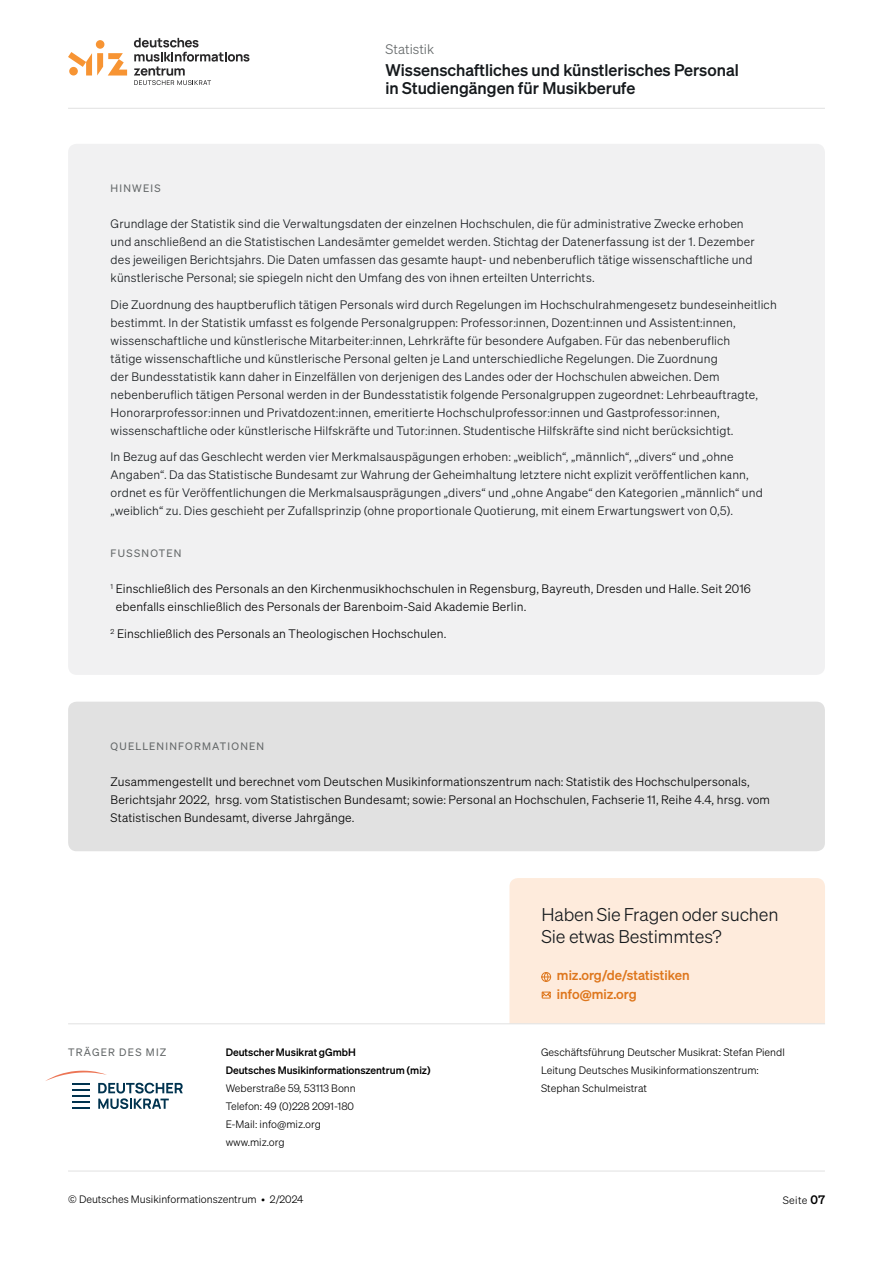
<style>
.page{position:relative;width:893px;height:1263px;background:#fff}
.page>*{position:absolute;margin:0;border:0;box-sizing:border-box;transform-origin:0 0}
.t1{font:18px/22.5px "Sohne Leicht";letter-spacing:-.01em;color:#161a1d}
.t2{font:16.5px/18px "Sohne Kraftig";color:#161a1d}
.t3{font:13.5px/19.5px "Sohne Kraftig";color:#de761c}
.t4{font:13.5px "Sohne Leicht";color:#636768}
.t5{font:12px/18px "Sohne Leicht";letter-spacing:.01em;color:#161a1d}
.t6{font:12px/18px "Sohne Leicht";letter-spacing:.01em;color:#000}
.t7{font:10.5px/18px "Sohne Leicht";color:#000}
.t8{font:10.5px/18px "Sohne Kraftig";color:#000}
.t9{font:10.5px "Sohne Buch";letter-spacing:.115em;color:#636768}
.s1{font-family:"Sohne Kraftig";font-size:12px}
</style>
<div class="page">
<hr style="left:68px;top:108px;width:757px;height:1px;background:#e1e1e1">
<hr style="left:68px;top:1171px;width:757px;height:1px;background:#e1e1e1">
<div style="left:509px;top:878px;width:316px;height:145px;background:#feebdc"></div>
<svg style="left:541px;top:991px;width:10px;height:8px"></svg>
<svg style="left:541px;top:972px;width:10px;height:10px"></svg>
<svg style="left:45px;top:1071px;width:138px;height:38px"></svg>
<hr style="left:68px;top:1023px;width:757px;height:1px;background:#e1e1e1">
<svg style="left:134px;top:38px;width:115px;height:47px"></svg>
<div style="left:96px;top:40px;width:8px;height:9px;background:#f79433;border-radius:50%"></div>
<svg style="left:68px;top:52px;width:59px;height:24px"></svg>
<div style="left:68px;top:702px;width:757px;height:149px;background:#e1e1e1;border-radius:9px"></div>
<div style="left:68px;top:144px;width:757px;height:531px;background:#f1f1f2;border-radius:9px"></div>
<p class="t4" style="left:386px;top:41px;width:50px">Statistik</p>
<h2 class="t2" style="left:386px;top:61px;width:355px">Wissenschaftliches und künstlerisches Personal in Studiengängen für Musikberufe</h2>
<p class="t9" style="left:111px;top:182px;width:51px">HINWEIS</p>
<p class="t5" style="left:111px;top:215px;width:645px">Grundlage der Statistik sind die Verwaltungsdaten der einzelnen Hochschulen, die für administrative Zwecke erhoben und anschließend an die Statistischen Landesämter gemeldet werden. Stichtag der Datenerfassung ist der 1. Dezember des jeweiligen Berichtsjahrs. Die Daten umfassen das gesamte haupt- und nebenberuflich tätige wissenschaftliche und künstlerische Personal; sie spiegeln nicht den Umfang des von ihnen erteilten Unterrichts.</p>
<p class="t5" style="left:111px;top:295px;width:668px">Die Zuordnung des hauptberuflich tätigen Personals wird durch Regelungen im Hochschulrahmengesetz bundeseinheitlich bestimmt. In der Statistik umfasst es folgende Personalgruppen: Professor:innen, Dozent:innen und Assistent:innen, wissenschaftliche und künstlerische Mitarbeiter:innen, Lehrkräfte für besondere Aufgaben. Für das nebenberuflich<br>tätige wissenschaftliche und künstlerische Personal gelten je Land unterschiedliche Regelungen. Die Zuordnung<br>der Bundesstatistik kann daher in Einzelfällen von derjenigen des Landes oder der Hochschulen abweichen. Dem nebenberuflich tätigen Personal werden in der Bundesstatistik folgende Personalgruppen zugeordnet: Lehrbeauftragte, Honorarprofessor:innen und Privatdozent:innen, emeritierte Hochschulprofessor:innen und Gastprofessor:innen, wissenschaftliche oder künstlerische Hilfskräfte und Tutor:innen. Studentische Hilfskräfte sind nicht berücksichtigt.</p>
<p class="t5" style="left:111px;top:448px;width:654px">In Bezug auf das Geschlecht werden vier Merkmalsauspägungen erhoben: „weiblich“, „männlich“, „divers“ und „ohne Angaben“. Da das Statistische Bundesamt zur Wahrung der Geheimhaltung letztere nicht explizit veröffentlichen kann, ordnet es für Veröffentlichungen die Merkmalsausprägungen „divers“ und „ohne Angabe“ den Kategorien „männlich“ und „weiblich“ zu. Dies geschieht per Zufallsprinzip (ohne proportionale Quotierung, mit einem Erwartungswert von 0,5).</p>
<p class="t9" style="left:111px;top:547px;width:64px">FUSSNOTEN</p>
<p class="t6" style="left:116px;top:580px;width:637px;text-indent:-5px"><sup>1</sup> Einschließlich des Personals an den Kirchenmusikhochschulen in Regensburg, Bayreuth, Dresden und Halle. Seit 2016 ebenfalls einschließlich des Personals der Barenboim-Said Akademie Berlin.</p>
<p class="t6" style="left:111px;top:624px;width:337px"><sup>2</sup> Einschließlich des Personals an Theologischen Hochschulen.</p>
<p class="t9" style="left:111px;top:740px;width:155px">QUELLENINFORMATIONEN</p>
<p class="t6" style="left:111px;top:772px;width:661px">Zusammengestellt und berechnet vom Deutschen Musikinformationszentrum nach: Statistik des Hochschulpersonals,<br>Berichtsjahr 2022, hrsg. vom Statistischen Bundesamt; sowie: Personal an Hochschulen, Fachserie 11, Reihe 4.4, hrsg. vom<br>Statistischen Bundesamt, diverse Jahrgänge.</p>
<p class="t9" style="left:68px;top:1046px;width:100px">TRÄGER DES M IZ</p>
<p class="t8" style="left:226px;top:1043px;width:206px">Deutscher Musikrat gGmbH<br>Deutsches Musikinformationszentrum (miz)</p>
<p class="t7" style="left:226px;top:1079px;width:132px">Weberstraße 59, 53113 Bonn<br>Telefon: 49 (0)228 2091-180<br>E-Mail: info@miz.org www.miz.org</p>
<h1 class="t1" style="left:541px;top:903px;width:239px">Haben Sie Fragen oder suchen<br>Sie etwas Bestimmtes?</h1>
<p class="t3" style="left:557px;top:965px;width:134px">miz.org/de/statistiken info@miz.org</p>
<p class="t7" style="left:541px;top:1043px;width:245px">Geschäftsführung Deutscher Musikrat: Stefan Piendl<br>Leitung Deutsches Musikinformationszentrum:<br>Stephan Schulmeistrat</p>
<p class="t7" style="left:68px;top:1190px;width:237px">© Deutsches Musikinformationszentrum • 2/2024</p>
<p class="t7" style="left:783px;top:1191px;width:44px">Seite <span class="s1">07</span></p>
</div>
